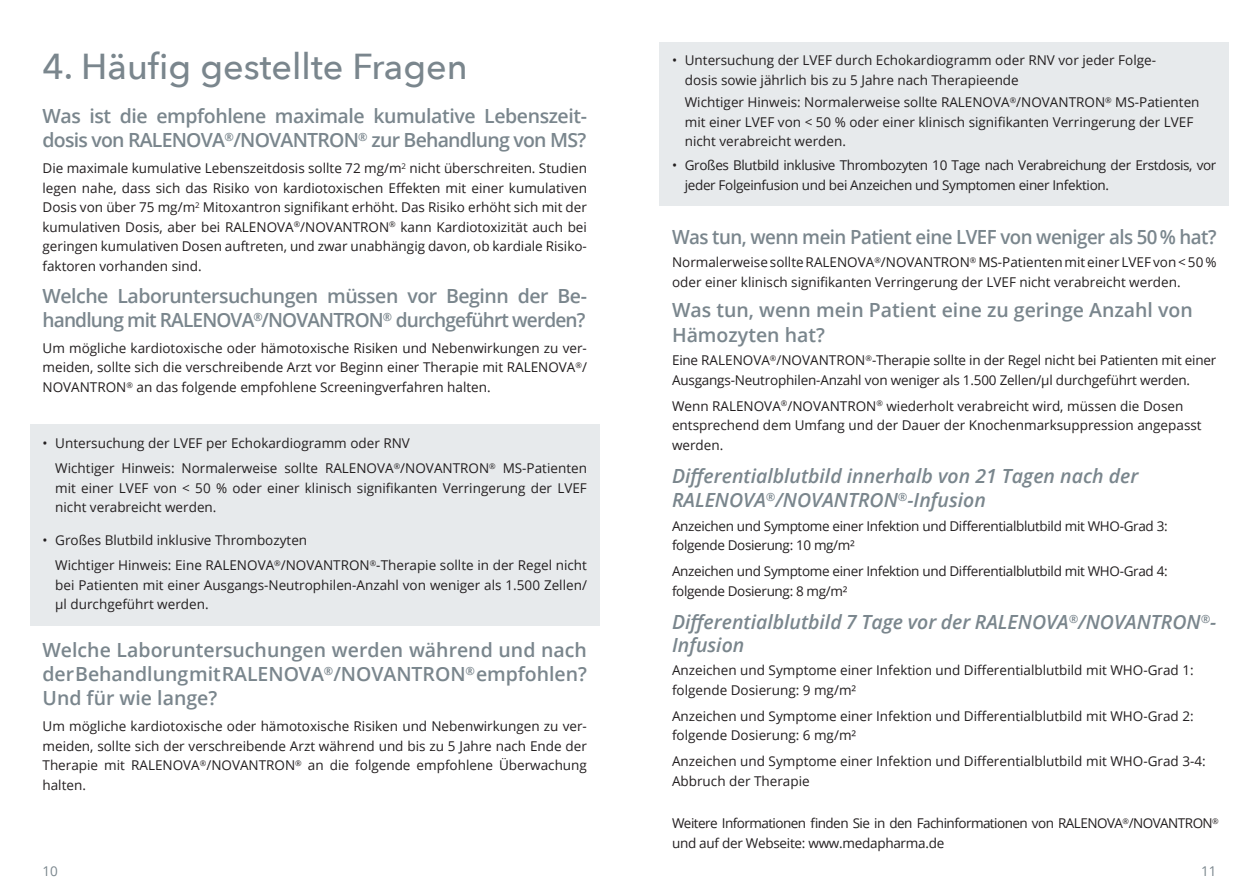
<style>
.page{position:relative;width:1259px;height:893px;background:#fff}
.page>*{position:absolute;margin:0;border:0;box-sizing:border-box;transform-origin:0 0}
.t1{font:500 36px "Avenir Next";color:#7a868d}
.t2{font:600 19.5px/24px "Open Sans";letter-spacing:-.025em;color:#7a868d}
.t3{font:italic 600 19.5px/24.5px "Open Sans";color:#7a868d}
.t4{font:600 19.5px/24px "Open Sans";letter-spacing:-.045em;color:#7a868d}
.t5{font:600 19.5px/24.3px "Open Sans";color:#7a868d}
.t6{font:600 19.5px "Open Sans";letter-spacing:-.025em;color:#7a868d;scale:.96 1}
.t7{font:13.5px/19.5px "Open Sans";color:#231f20}
.t8{font:13.5px/19.5px "Open Sans";letter-spacing:-.025em;color:#231f20}
.t9{font:13.5px/19.5px "Open Sans";letter-spacing:-.04em;color:#231f20}
.t10{font:13.5px "Open Sans";color:#7a868d}
</style>
<div class="page">
<div style="left:30px;top:425px;width:570px;height:103px;background:#e7eaec"></div>
<div style="left:30px;top:522px;width:570px;height:103px;background:#e7eaec"></div>
<div style="left:659px;top:42px;width:570px;height:120px;background:#e7eaec"></div>
<div style="left:659px;top:147px;width:570px;height:59px;background:#e7eaec"></div>
<h1 class="t1" style="left:43px;top:35px;width:427px">4. Häufig gestellte Fragen</h1>
<h2 class="t2" style="left:43px;top:104px;width:546px">Was ist die empfohlene maximale kumulative Lebenszeit&shy;dosis von RALENOVA<sup>®</sup>/NOVANTRON<sup>®</sup> zur Behandlung von MS?</h2>
<p class="t7" style="left:43px;top:158px;width:546px;text-align:justify">Die maximale kumulative Lebenszeitdosis sollte 72 mg/m<sup>2</sup> nicht überschreiten. Studien legen nahe, dass sich das Risiko von kardiotoxischen Effekten mit einer kumulativen Dosis von über 75 mg/m<sup>2</sup> Mitoxantron signifikant erhöht. Das Risiko erhöht sich mit der kumulativen Dosis, aber bei RALENOVA<sup>®</sup>/NOVANTRON<sup>®</sup> kann Kardiotoxizität auch bei geringen kumulativen Dosen auftreten, und zwar unabhängig davon, ob kardiale Risiko&shy;faktoren vorhanden sind.</p>
<h2 class="t4" style="left:43px;top:284px;width:546px">Welche Laboruntersuchungen müssen vor Beginn der Be&shy;handlung mit RALENOVA<sup>®</sup>/NOVANTRON<sup>®</sup> durchgeführt werden?</h2>
<p class="t7" style="left:43px;top:338px;width:546px;text-align:justify">Um mögliche kardiotoxische oder hämotoxische Risiken und Nebenwirkungen zu ver&shy;meiden, sollte sich die verschreibende Arzt vor Beginn einer Therapie mit RALENOVA<sup>®</sup>/ NOVANTRON<sup>®</sup> an das folgende empfohlene Screeningverfahren halten.</p>
<p class="t7" style="left:55px;top:430px;width:533px;line-height:25.5px;text-indent:-13px">• Untersuchung der LVEF per Echokardiogramm oder RNV<br>Wichtiger Hinweis: Normalerweise sollte RALENOVA<sup>®</sup>/NOVANTRON<sup>®</sup> MS-Patienten</p>
<p class="t7" style="left:55px;top:478px;width:533px">mit einer LVEF von &lt; 50 % oder einer klinisch signifikanten Verringerung der LVEF nicht verabreicht werden.</p>
<p class="t7" style="left:55px;top:527px;width:533px;line-height:25.5px;text-indent:-13px">• Großes Blutbild inklusive Thrombozyten<br>Wichtiger Hinweis: Eine RALENOVA<sup>®</sup>/NOVANTRON<sup>®</sup>-Therapie sollte in der Regel nicht</p>
<p class="t7" style="left:55px;top:575px;width:533px">bei Patienten mit einer Ausgangs-Neutrophilen-Anzahl von weniger als 1.500 Zellen/ µl durchgeführt werden.</p>
<h2 class="t2" style="left:43px;top:638px;width:546px;text-align:justify">Welche Laboruntersuchungen werden während und nach der Behandlung mit RALENOVA<sup>®</sup>/NOVANTRON<sup>®</sup> empfohlen?<br>Und für wie lange?</h2>
<p class="t7" style="left:43px;top:716px;width:546px;text-align:justify">Um mögliche kardiotoxische oder hämotoxische Risiken und Nebenwirkungen zu ver&shy;meiden, sollte sich der verschreibende Arzt während und bis zu 5 Jahre nach Ende der Therapie mit RALENOVA<sup>®</sup>/NOVANTRON<sup>®</sup> an die folgende empfohlene Überwachung halten.</p>
<p class="t7" style="left:685px;top:50px;width:473px;text-indent:-13px">• Untersuchung der LVEF durch Echokardiogramm oder RNV vor jeder Folge&shy;dosis sowie jährlich bis zu 5 Jahre nach Therapieende</p>
<p class="t7" style="left:685px;top:92px;width:516px">Wichtiger Hinweis: Normalerweise sollte RALENOVA<sup>®</sup>/NOVANTRON<sup>®</sup> MS-Patienten mit einer LVEF von &lt; 50 % oder einer klinisch signifikanten Verringerung der LVEF nicht verabreicht werden.</p>
<p class="t8" style="left:685px;top:155px;width:533px;text-indent:-13px">• Großes Blutbild inklusive Thrombozyten 10 Tage nach Verabreichung der Erstdosis, vor jeder Folgeinfusion und bei Anzeichen und Symptomen einer Infektion.</p>
<h2 class="t6" style="left:672px;top:223px;width:568px">Was tun, wenn mein Patient eine LVEF von weniger als 50% hat?</h2>
<p class="t7" style="left:672px;top:252px;width:546px">Normalerweise sollte RALENOVA<sup>®</sup>/NOVANTRON<sup>®</sup> MS-Patienten mit einer LVEF von &lt; 50 % oder einer klinisch signifikanten Verringerung der LVEF nicht verabreicht werden.</p>
<h2 class="t5" style="left:672px;top:298px;width:522px">Was tun, wenn mein Patient eine zu geringe Anzahl von<br>Hämozyten hat?</h2>
<p class="t7" style="left:672px;top:350px;width:546px">Eine RALENOVA<sup>®</sup>/NOVANTRON<sup>®</sup>-Therapie sollte in der Regel nicht bei Patienten mit einer<br>Ausgangs-Neutrophilen-Anzahl von weniger als 1.500 Zellen/µl durchgeführt werden.</p>
<p class="t7" style="left:672px;top:396px;width:531px">Wenn RALENOVA<sup>®</sup>/NOVANTRON<sup>®</sup> wiederholt verabreicht wird, müssen die Dosen entsprechend dem Umfang und der Dauer der Knochenmarksuppression angepasst werden.</p>
<h2 class="t3" style="left:672px;top:463px;width:468px">Differentialblutbild innerhalb von 21 Tagen nach der<br>RALENOVA<sup>®</sup>/NOVANTRON<sup>®</sup>-Infusion</h2>
<p class="t8" style="left:672px;top:516px;width:497px">Anzeichen und Symptome einer Infektion und Differentialblutbild mit WHO-Grad 3: folgende Dosierung: 10 mg/m²</p>
<p class="t8" style="left:672px;top:561px;width:497px">Anzeichen und Symptome einer Infektion und Differentialblutbild mit WHO-Grad 4: folgende Dosierung: 8 mg/m²</p>
<h2 class="t3" style="left:672px;top:611px;width:546px;line-height:22.2px">Differentialblutbild 7 Tage vor der RALENOVA<sup>®</sup>/NOVANTRON<sup>®</sup>-<br>Infusion</h2>
<p class="t7" style="left:672px;top:660px;width:523px">Anzeichen und Symptome einer Infektion und Differentialblutbild mit WHO-Grad 1: folgende Dosierung: 9 mg/m²</p>
<p class="t7" style="left:672px;top:706px;width:523px">Anzeichen und Symptome einer Infektion und Differentialblutbild mit WHO-Grad 2: folgende Dosierung: 6 mg/m²</p>
<p class="t7" style="left:672px;top:751px;width:535px">Anzeichen und Symptome einer Infektion und Differentialblutbild mit WHO-Grad 3-4:<br>Abbruch der Therapie</p>
<p class="t9" style="left:672px;top:813px;width:548px">Weitere Informationen finden Sie in den Fachinformationen von RALENOVA<sup>®</sup>/NOVANTRON<sup>® </sup>und auf der Webseite: www.medapharma.de</p>
<p class="t10" style="left:43px;top:862px;width:17px">10</p>
<p class="t10" style="left:1201px;top:862px;width:17px">11</p>
</div>
